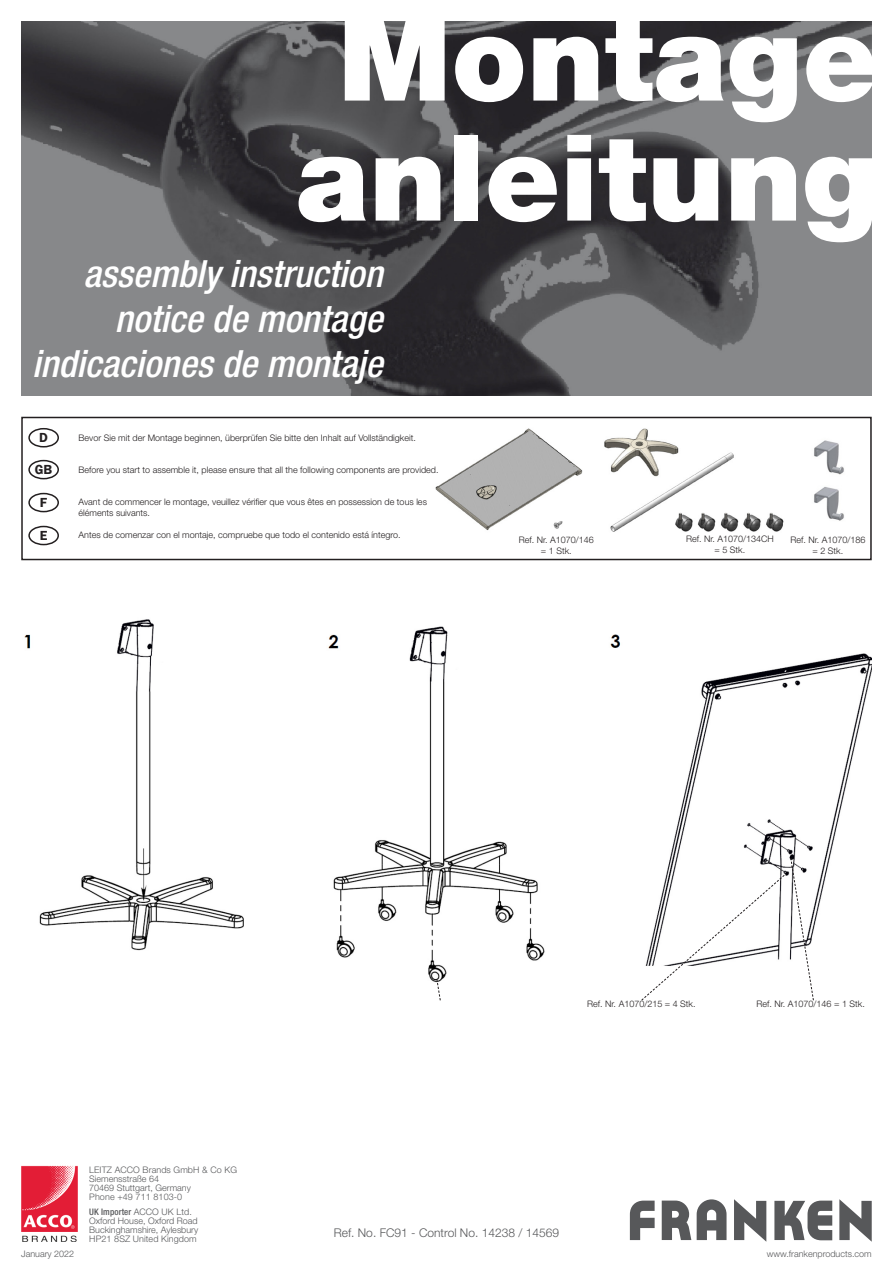
<style>
.page{position:relative;width:893px;height:1263px;background:#fff}
.page>*{position:absolute;margin:0;border:0;box-sizing:border-box;transform-origin:0 0}
.t1{font:900 120px/120px "Helvetica Neue";color:#fff;text-align:center}
.t2{font:italic 500 condensed 37.5px/45px "Helvetica Neue";color:#fff;text-align:right}
.t3{font:600 13.5px "Franklin Gothic";color:#231f20}
.t4{font:300 12px "Helvetica Neue LT Std";color:#57585a}
.t5{font:300 9px/10.8px "Helvetica Neue LT Std";color:#231f20}
.t6{font:300 9px/9px "Helvetica Neue LT Std";color:#57585a}
.t7{font:500 condensed 9px "Helvetica Neue";letter-spacing:.01em;color:#57585a}
.s1{font-family:"Helvetica Neue LT Std";font-weight:300;font-stretch:normal}
</style>
<div class="page">
<img style="left:21px;top:21px;width:851px;height:374px">
<img style="left:24px;top:619px;width:848px;height:364px">
<img style="left:435px;top:428px;width:349px;height:104px">
<div style="left:28px;top:428px;width:31px;height:19px;border:2px solid #231f20;border-radius:50%"></div>
<div style="left:28px;top:460px;width:31px;height:19px;border:2px solid #231f20;border-radius:50%"></div>
<div style="left:28px;top:493px;width:31px;height:19px;border:2px solid #231f20;border-radius:50%"></div>
<div style="left:28px;top:526px;width:31px;height:19px;border:2px solid #231f20;border-radius:50%"></div>
<div style="left:21px;top:417px;width:851px;height:143px;border:2px solid #231f20"></div>
<svg style="left:641px;top:857px;width:173px;height:144px"></svg>
<svg style="left:436px;top:978px;width:5px;height:23px"></svg>
<img style="left:814px;top:440px;width:30px;height:81px">
<svg style="left:839px;top:1199px;width:33px;height:43px"></svg>
<svg style="left:662px;top:1200px;width:29px;height:40px"></svg>
<svg style="left:630px;top:1200px;width:25px;height:40px"></svg>
<svg style="left:697px;top:1199px;width:29px;height:41px"></svg>
<svg style="left:734px;top:1199px;width:32px;height:43px"></svg>
<svg style="left:774px;top:1200px;width:58px;height:40px"></svg>
<img style="left:21px;top:1166px;width:57px;height:76px">
<h1 class="t1" style="left:296px;top:-3px;width:584px">Montage anleitung</h1>
<h2 class="t2" style="left:32px;top:250px;width:352px">assembly instruction notice de montage indicaciones de montaje</h2>
<p class="t3" style="left:39px;top:430px;width:10px">D</p>
<p class="t3" style="left:35px;top:461px;width:19px">GB</p>
<p class="t3" style="left:40px;top:494px;width:9px">F</p>
<p class="t3" style="left:40px;top:527px;width:9px">E</p>
<p class="t5" style="left:79px;top:432px;width:339px">Bevor Sie mit der Montage beginnen, überprüfen Sie bitte den Inhalt auf Vollständigkeit.</p>
<p class="t5" style="left:79px;top:464px;width:361px">Before you start to assemble it, please ensure that all the following components are provided.</p>
<p class="t5" style="left:79px;top:496px;width:350px">Avant de commencer le montage, veuillez vérifier que vous êtes en possession de tous les éléments suivants.</p>
<p class="t5" style="left:79px;top:529px;width:323px">Antes de comenzar con el montaje, compruebe que todo el contenido está íntegro.</p>
<p class="t5" style="left:686px;top:533px;width:89px">Ref. Nr. A1070/134CH</p>
<p class="t5" style="left:714px;top:544px;width:32px">= 5 Stk.</p>
<p class="t5" style="left:519px;top:534px;width:77px">Ref. Nr. A1070/146</p>
<p class="t5" style="left:541px;top:545px;width:32px">= 1 Stk.</p>
<p class="t5" style="left:790px;top:534px;width:77px">Ref. Nr. A1070/186</p>
<p class="t5" style="left:812px;top:545px;width:32px">= 2 Stk.</p>
<p class="t6" style="left:89px;top:1165px;width:149px">LEITZ ACCO Brands GmbH &amp; Co KG<br>Siemensstraße 64<br>70469 Stuttgart, Germany<br>Phone +49 711 8103-0</p>
<p class="t7" style="left:89px;top:1206px;width:104px">UK Importer <span class="s1">ACCO UK Ltd.</span></p>
<p class="t6" style="left:89px;top:1216px;width:111px;text-align:justify">Oxford House, Oxford Road Buckinghamshire, Aylesbury HP21 8SZ United Kingdom</p>
<p class="t5" style="left:587px;top:998px;width:110px">Ref. Nr. A1070/215 = 4 Stk.</p>
<p class="t5" style="left:756px;top:998px;width:110px">Ref. Nr. A1070/146 = 1 Stk.</p>
<p class="t4" style="left:334px;top:1225px;width:227px">Ref. No. FC91 - Control No. 14238 / 14569</p>
<p class="t6" style="left:21px;top:1249px;width:55px">January 2022</p>
<p class="t6" style="left:767px;top:1249px;width:106px">www.frankenproducts.com</p>
</div>
